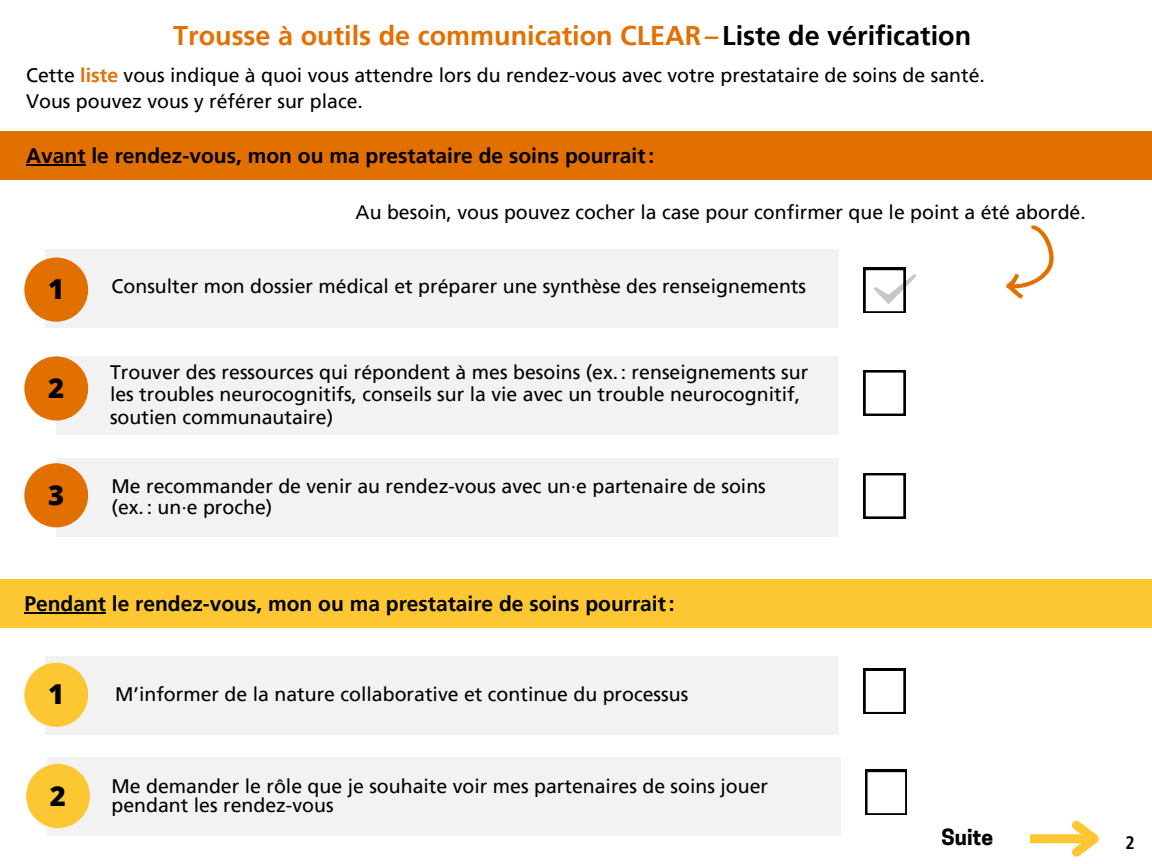
<style>
.page{position:relative;width:1152px;height:864px;background:#fff}
.page>*{position:absolute;margin:0;border:0;box-sizing:border-box;transform-origin:0 0}
.t1{font:800 27.45px "Open Sans";color:#000}
.t2{font:700 27px "Frutiger LT Pro";color:#e27002}
.t3{font:700 21px "Frutiger LT Pro";color:#000}
.t4{font:700 21px "Cooper Hewitt";color:#000}
.t5{font:19.5px/22.5px "Frutiger LT Pro";color:#000}
.t6{font:700 18px "Frutiger Condensed BQ";color:#000}
.s1{color:#000}
.s2{font-weight:700;color:#e27002}
</style>
<div class="page">
<div style="left:0;top:132px;width:1152px;height:48px;background:#e27001"></div>
<div style="left:46px;top:250px;width:793px;height:78px;background:#f2f2f2"></div>
<div style="left:24px;top:258px;width:64px;height:64px;background:#e27001;border-radius:50%"></div>
<div style="left:56px;top:356px;width:783px;height:79px;background:#f2f2f2"></div>
<div style="left:56px;top:458px;width:783px;height:79px;background:#f2f2f2"></div>
<div style="left:24px;top:463px;width:64px;height:64px;background:#e27001;border-radius:50%"></div>
<div style="left:24px;top:356px;width:64px;height:65px;background:#e27001;border-radius:50%"></div>
<div style="left:864px;top:370px;width:42px;height:46px;background:#000"></div>
<svg style="left:865px;top:372px;width:39px;height:42px;background:#efefef"></svg>
<div style="left:864px;top:473px;width:42px;height:46px;background:#000"></div>
<svg style="left:865px;top:475px;width:39px;height:42px;background:#efefef"></svg>
<svg style="left:1006px;top:225px;width:47px;height:74px"></svg>
<div style="left:0;top:579px;width:1152px;height:49px;background:#fcc732"></div>
<div style="left:46px;top:656px;width:793px;height:79px;background:#f2f2f2"></div>
<div style="left:864px;top:669px;width:42px;height:45px;background:#000"></div>
<svg style="left:865px;top:671px;width:39px;height:41px;background:#f5f5f5"></svg>
<div style="left:24px;top:663px;width:64px;height:64px;background:#fcc732;border-radius:50%"></div>
<div style="left:48px;top:757px;width:793px;height:79px;background:#f2f2f2"></div>
<svg style="left:865px;top:770px;width:42px;height:45px"></svg>
<div style="left:26px;top:764px;width:64px;height:64px;background:#fcc732;border-radius:50%"></div>
<div style="left:1030px;top:834px;width:64px;height:9px;background:#fcc732"></div>
<svg style="left:1064px;top:820px;width:35px;height:37px"></svg>
<svg style="left:864px;top:268px;width:52px;height:45px"></svg>
<hr style="left:26px;top:164px;width:60px;height:1px;background:#000">
<hr style="left:24px;top:612px;width:82px;height:1px;background:#000">
<p class="t2" style="left:173px;top:19px;width:800px">Trousse à outils de communication CLEAR– <span class="s1">Liste de vérification</span></p>
<p class="t5" style="left:26px;top:64px;width:960px">Cette <span class="s2">liste</span> vous indique à quoi vous attendre lors du rendez-vous avec votre prestataire de soins de santé.</p>
<p class="t5" style="left:26px;top:89px;width:338px">Vous pouvez vous y référer sur place.</p>
<p class="t3" style="left:26px;top:143px;width:630px">Avant le rendez-vous, mon ou ma prestataire de soins pourrait:</p>
<h1 class="t1" style="left:48px;top:270px;width:18px">1</h1>
<p class="t1" style="left:48px;top:369px;width:18px">2</p>
<p class="t1" style="left:48px;top:476px;width:18px">3</p>
<p class="t5" style="left:356px;top:200px;width:732px">Au besoin, vous pouvez cocher la case pour confirmer que le point a été abordé.</p>
<p class="t5" style="left:112px;top:275px;width:696px">Consulter mon dossier médical et préparer une synthèse des renseignements</p>
<p class="t5" style="left:110px;top:361px;width:700px">Trouver des ressources qui répondent à mes besoins (ex.: renseignements sur les troubles neurocognitifs, conseils sur la vie avec un trouble neurocognitif, soutien communautaire)</p>
<h2 class="t5" style="left:112px;top:475px;width:656px;line-height:21.3px">Me recommander de venir au rendez-vous avec un·e partenaire de soins (ex.: un·e proche)</h2>
<p class="t3" style="left:24px;top:591px;width:652px">Pendant le rendez-vous, mon ou ma prestataire de soins pourrait:</p>
<h2 class="t1" style="left:48px;top:675px;width:18px">1</h2>
<p class="t1" style="left:50px;top:776px;width:18px">2</p>
<p class="t5" style="left:115px;top:682px;width:575px">M’informer de la nature collaborative et continue du processus</p>
<p class="t5" style="left:112px;top:774px;width:658px">Me demander le rôle que je souhaite voir mes partenaires de soins jouer</p>
<p class="t5" style="left:112px;top:794px;width:224px">pendant les rendez-vous</p>
<p class="t4" style="left:942px;top:830px;width:53px">Suite</p>
<p class="t6" style="left:1126px;top:831px;width:11px">2</p>
</div>
